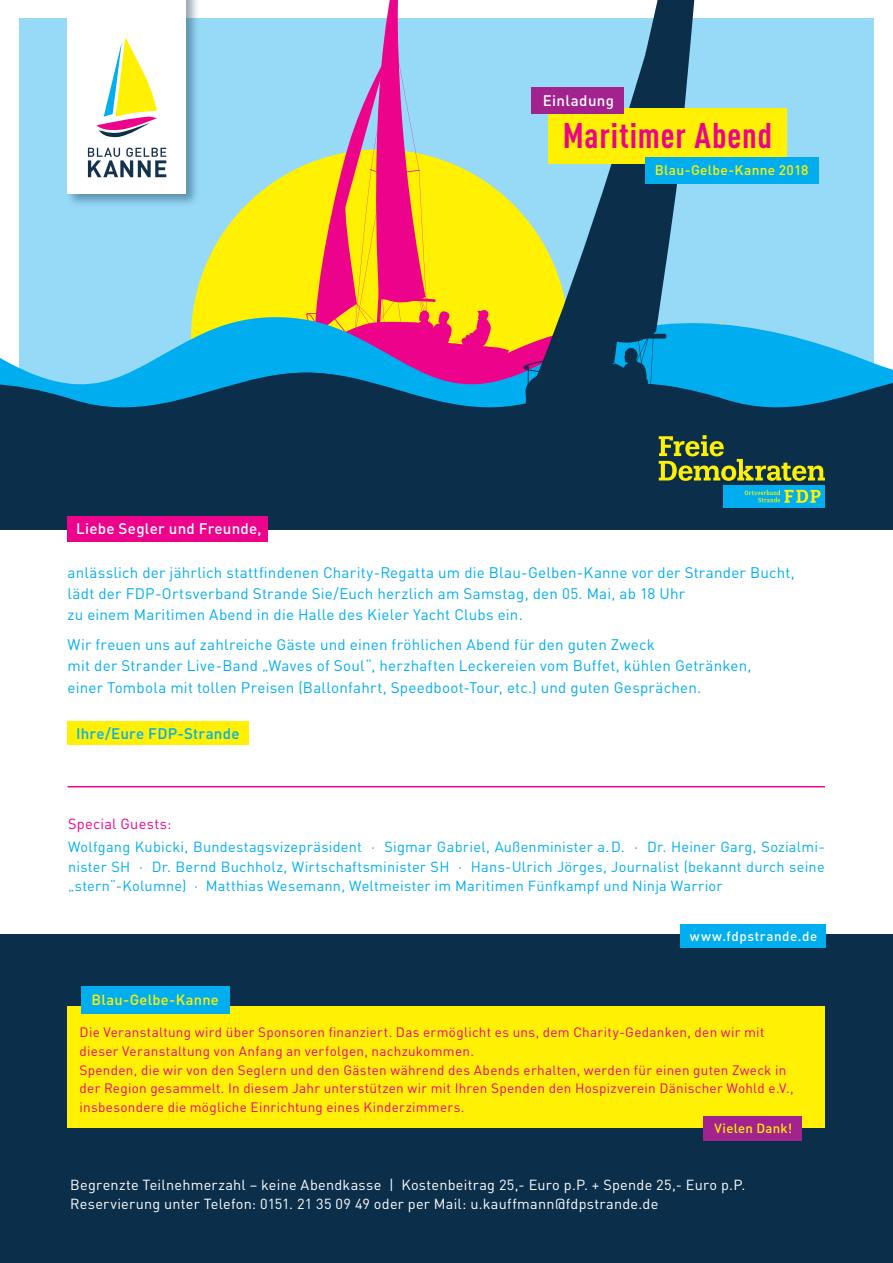
<style>
.page{position:relative;width:893px;height:1263px;background:#fff}
.page>*{position:absolute;margin:0;border:0;box-sizing:border-box;transform-origin:0 0}
.t1{font:700 35.25px "DIN Cond";letter-spacing:.025em;color:#ed028c}
.t2{font:15.15px/21.1px "DIN";letter-spacing:.015em;color:#00aeef}
.t3{font:500 15.15px "DIN";letter-spacing:.015em;color:#fff}
.t4{font:500 15.15px "DIN";letter-spacing:.015em;color:#00aeef}
.t5{font:500 15px "DIN";letter-spacing:.025em;color:#fff}
.t6{font:14.55px/19.5px "DIN";letter-spacing:.015em;color:#00aeef;text-align:justify}
.t7{font:500 14.55px "DIN";letter-spacing:.015em;color:#fff101}
.t8{font:14.55px "DIN";letter-spacing:.02em;color:#ed028c}
.t9{font:14.4px "DIN";letter-spacing:.02em;color:#fff}
.t10{font:500 13.8px "DIN";letter-spacing:.02em;color:#fff101}
.t11{font:13.5px/18.8px "DIN";letter-spacing:.02em;color:#ed028c}
.t12{font:500 13.35px "DIN";letter-spacing:.045em;color:#fff}
.t13{font:500 13.2px "DIN";letter-spacing:.02em;color:#fff101}
</style>
<div class="page">
<div style="left:0;top:934px;width:893px;height:329px;background:#0b2f4b"></div>
<div style="left:0;top:485px;width:893px;height:45px;background:#0b2f4b"></div>
<div style="left:19px;top:18px;width:855px;height:399px;background:#97daf8"></div>
<svg style="left:196px;top:164px;width:337px;height:128px;fill:#fff101"></svg>
<svg style="left:306px;top:0;width:203px;height:300px"></svg>
<svg style="left:193px;top:300px;width:340px;height:7px;background:#fbca18"></svg>
<svg style="left:424px;top:307px;width:104px;height:178px;background:#6c5166"></svg>
<svg style="left:528px;top:307px;width:365px;height:201px;fill:#0b2f4b"></svg>
<svg style="left:0;top:307px;width:424px;height:178px;fill:#0b2f4b"></svg>
<svg style="left:533px;top:0;width:163px;height:334px"></svg>
<div style="left:548px;top:108px;width:239px;height:56px;background:#fff101"></div>
<div style="left:531px;top:87px;width:93px;height:27px;background:#a2238e"></div>
<div style="left:645px;top:158px;width:173px;height:26px;background:#00aeef"></div>
<div style="left:65px;top:0;width:135px;height:208px;background:#0b2f4b;opacity:.42"></div>
<div style="left:68px;top:0;width:118px;height:193px;background:#fff"></div>
<svg style="left:97px;top:37px;width:60px;height:101px"></svg>
<svg style="left:88px;top:148px;width:78px;height:29px"></svg>
<div style="left:68px;top:516px;width:200px;height:26px;background:#ed028c"></div>
<div style="left:68px;top:721px;width:181px;height:23px;background:#fff101"></div>
<div style="left:68px;top:1006px;width:757px;height:122px;background:#fff101"></div>
<div style="left:81px;top:986px;width:149px;height:28px;background:#00aeef"></div>
<div style="left:703px;top:1116px;width:99px;height:24px;background:#a2238e"></div>
<div style="left:680px;top:924px;width:145px;height:23px;background:#00aeef"></div>
<svg style="left:516px;top:334px;width:309px;height:147px;background:#195b74"></svg>
<div style="left:724px;top:485px;width:101px;height:23px;background:#00aeef"></div>
<svg style="left:745px;top:490px;width:75px;height:13px"></svg>
<hr style="left:68px;top:786px;width:757px;height:1px;background:#ed028c">
<p class="t5" style="left:543px;top:91px;width:73px">Einladung</p>
<p class="t1" style="left:563px;top:114px;width:211px">Maritimer Abend</p>
<p class="t3" style="left:76px;top:518px;width:187px">Liebe Segler und Freunde,</p>
<p class="t10" style="left:655px;top:162px;width:155px">Blau-Gelbe-Kanne 2018</p>
<p class="t2" style="left:68px;top:562px;width:729px">anlässlich der jährlich stattfindenen Charity-Regatta um die Blau-Gelben-Kanne vor der Strander Bucht, lädt der FDP-Ortsverband Strande Sie/Euch herzlich am Samstag, den 05. Mai, ab 18 Uhr<br>zu einem Maritimen Abend in die Halle des Kieler Yacht Clubs ein.</p>
<p class="t2" style="left:68px;top:634px;width:686px">Wir freuen uns auf zahlreiche Gäste und einen fröhlichen Abend für den guten Zweck<br>mit der Strander Live-Band „Waves of Soul“, herzhaften Leckereien vom Buffet, kühlen Getränken, einer Tombola mit tollen Preisen (Ballonfahrt, Speedboot-Tour, etc.) und guten Gesprächen.</p>
<p class="t4" style="left:76px;top:724px;width:165px">Ihre/Eure FDP-Strande</p>
<p class="t8" style="left:68px;top:814px;width:105px">Special Guests:</p>
<p class="t6" style="left:68px;top:837px;width:758px">Wolfgang Kubicki, Bundestagsvizepräsident · Sigmar Gabriel, Außenminister a.D. · Dr. Heiner Garg, Sozialmi&shy;nister SH · Dr. Bernd Buchholz, Wirtschaftsminister SH · Hans-Ulrich Jörges, Journalist (bekannt durch seine „stern“-Kolumne) · Matthias Wesemann, Weltmeister im Maritimen Fünfkampf und Ninja Warrior</p>
<p class="t12" style="left:690px;top:927px;width:129px">www.fdpstrande.de</p>
<p class="t7" style="left:92px;top:991px;width:129px">Blau-Gelbe-Kanne</p>
<p class="t11" style="left:80px;top:1022px;width:715px">Die Veranstaltung wird über Sponsoren finanziert. Das ermöglicht es uns, dem Charity-Gedanken, den wir mit dieser Veranstaltung von Anfang an verfolgen, nachzukommen.<br>Spenden, die wir von den Seglern und den Gästen während des Abends erhalten, werden für einen guten Zweck in der Region gesammelt. In diesem Jahr unterstützen wir mit Ihren Spenden den Hospizverein Dänischer Wohld e.V., insbesondere die mögliche Einrichtung eines Kinderzimmers.</p>
<p class="t13" style="left:715px;top:1119px;width:79px">Vielen Dank!</p>
<p class="t9" style="left:70px;top:1175px;width:676px">Begrenzte Teilnehmerzahl – keine Abendkasse | Kostenbeitrag 25,- Euro p.P. + Spende 25,- Euro p.P.</p>
<p class="t9" style="left:70px;top:1195px;width:589px">Reservierung unter Telefon: 0151. 21 35 09 49 oder per Mail: u.kauffmann@fdpstrande.de</p>
</div>
